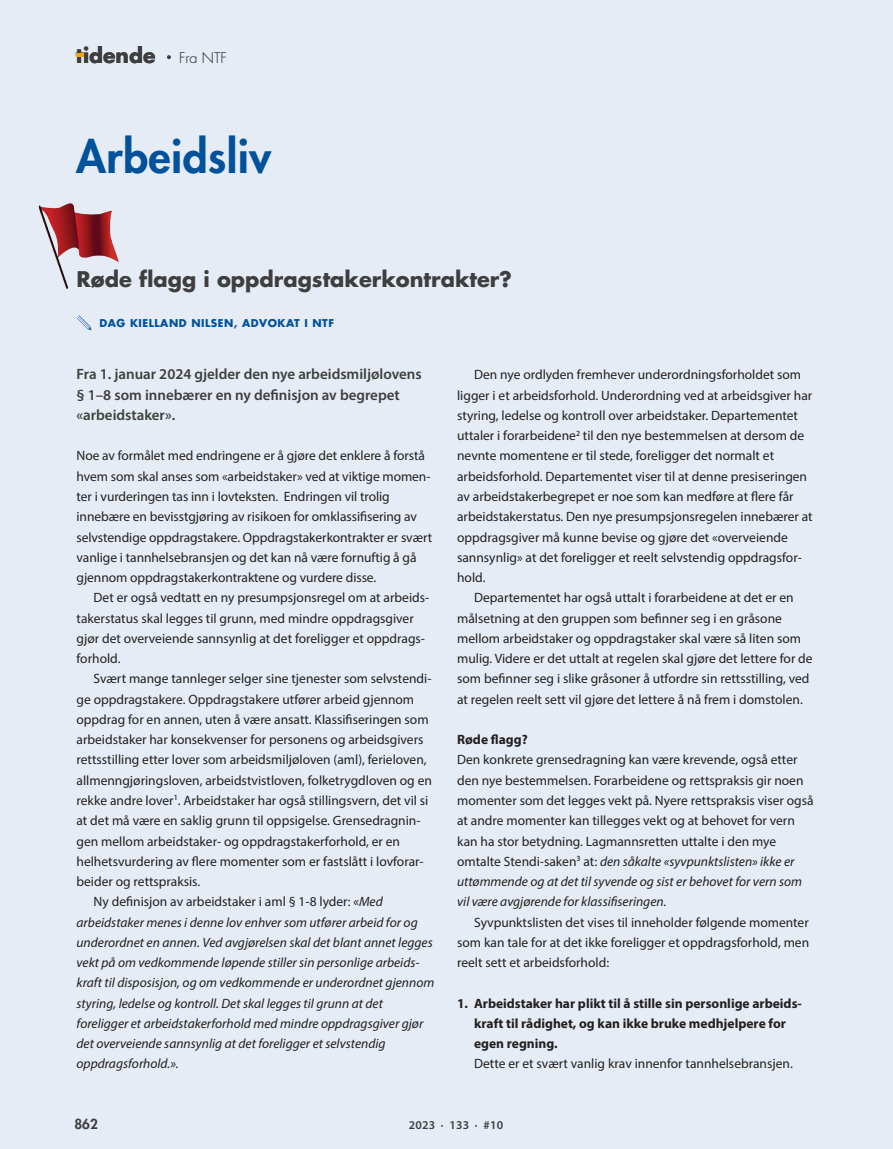
<style>
.page{position:relative;width:893px;height:1149px;background:#fff}
.page>*{position:absolute;margin:0;border:0;box-sizing:border-box;transform-origin:0 0}
.t1{font:800 44.25px "Futura Std";letter-spacing:.01em;color:#01529b}
.t2{font:700 21px "Futura Std";color:#3e3e3f}
.t3{font:700 20.4px "Futura Std";color:#3e3e3f}
.t4{font:600 15px/20.2px "Myriad Pro";color:#3e3e3f}
.t5{font:300 14.4px "Futura Std";color:#231f20}
.t6{font:13.5px/20.2px "Myriad Pro";color:#231f20}
.t7{font:italic 13.5px "Myriad Pro";color:#231f20}
.t8{font:700 13.5px/20.2px "Myriad Pro";color:#231f20}
.t9{font:800 13.5px "Futura Std";color:#3e3e3f}
.t10{font:600 12px "Myriad Pro";letter-spacing:.02em;color:#3e3e3f}
.t11{font:700 10.5px "Futura Std";letter-spacing:.05em;color:#01529b}
.s1{font-style:italic}
</style>
<div class="page">
<div style="left:0;top:0;width:893px;height:1148px;background:#e5ecf5"></div>
<svg style="left:167px;top:55px;width:4px;height:4px"></svg>
<svg style="left:76px;top:53px;width:7px;height:3px"></svg>
<svg style="left:73px;top:311px;width:22px;height:22px"></svg>
<img style="left:37px;top:191px;width:91px;height:98px">
<h3 class="t3" style="left:76px;top:42px;width:81px">tidende</h3>
<p class="t5" style="left:179px;top:49px;width:49px">Fra NTF</p>
<h1 class="t1" style="left:76px;top:128px;width:197px">Arbeidsliv</h1>
<h2 class="t2" style="left:77px;top:264px;width:437px">Røde flagg i oppdragstakerkontrakter?</h2>
<p class="t11" style="left:99px;top:316px;width:236px">DAG KIELLAND NILSEN, ADVOKAT I NTF</p>
<p class="t4" style="left:77px;top:364px;width:347px">Fra 1. januar 2024 gjelder den nye arbeidsmiljølovens § 1–8 som innebærer en ny definisjon av begrepet «arbeidstaker».</p>
<p class="t6" style="left:77px;top:445px;width:357px">Noe av formålet med endringene er å gjøre det enklere å forstå hvem som skal anses som «arbeidstaker» ved at viktige momen&shy;ter i vurderingen tas inn i lovteksten. Endringen vil trolig innebære en bevisstgjøring av risikoen for omklassifisering av selvstendige oppdragstakere. Oppdragstakerkontrakter er svært vanlige i tannhelsebransjen og det kan nå være fornuftig å gå gjennom oppdragstakerkontraktene og vurdere disse.</p>
<p class="t6" style="left:77px;top:587px;width:354px;text-indent:17px">Det er også vedtatt en ny presumpsjonsregel om at arbeids&shy;takerstatus skal legges til grunn, med mindre oppdragsgiver gjør det overveiende sannsynlig at det foreligger et oppdrags&shy;forhold.</p>
<p class="t6" style="left:94px;top:668px;width:339px">Svært mange tannleger selger sine tjenester som selvstendi-</p>
<p class="t6" style="left:77px;top:688px;width:339px">ge oppdragstakere. Oppdragstakere utfører arbeid gjennom</p>
<p class="t6" style="left:77px;top:708px;width:354px">oppdrag for en annen, uten å være ansatt. Klassifiseringen som</p>
<p class="t6" style="left:77px;top:729px;width:348px">arbeidstaker har konsekvenser for personens og arbeidsgivers</p>
<p class="t6" style="left:77px;top:749px;width:352px">rettsstilling etter lover som arbeidsmiljøloven (aml), ferieloven,</p>
<p class="t6" style="left:77px;top:769px;width:357px">allmenngjøringsloven, arbeidstvistloven, folketrygdloven og en</p>
<p class="t6" style="left:77px;top:789px;width:353px">rekke andre lover<sup>1</sup>. Arbeidstaker har også stillingsvern, det vil si</p>
<p class="t6" style="left:77px;top:810px;width:345px">at det må være en saklig grunn til oppsigelse. Grensedragnin-</p>
<p class="t6" style="left:77px;top:830px;width:325px">gen mellom arbeidstaker- og oppdragstakerforhold, er en</p>
<p class="t6" style="left:77px;top:850px;width:349px">helhetsvurdering av flere momenter som er fastslått i lovforar-</p>
<p class="t6" style="left:77px;top:870px;width:125px">beider og rettspraksis.</p>
<p class="t6" style="left:94px;top:891px;width:291px">Ny definisjon av arbeidstaker i aml § 1-8 lyder: «<span class="s1">Med</span></p>
<p class="t7" style="left:77px;top:913px;width:343px">arbeidstaker menes i denne lov enhver som utfører arbeid for og</p>
<p class="t7" style="left:77px;top:933px;width:358px">underordnet en annen. Ved avgjørelsen skal det blant annet legges</p>
<p class="t7" style="left:77px;top:953px;width:345px">vekt på om vedkommende løpende stiller sin personlige arbeids-</p>
<p class="t7" style="left:77px;top:974px;width:359px">kraft til disposisjon, og om vedkommende er underordnet gjennom</p>
<p class="t7" style="left:77px;top:994px;width:308px">styring, ledelse og kontroll. Det skal legges til grunn at det</p>
<p class="t7" style="left:77px;top:1014px;width:348px">foreligger et arbeidstakerforhold med mindre oppdragsgiver gjør</p>
<p class="t7" style="left:77px;top:1034px;width:311px">det overveiende sannsynlig at det foreligger et selvstendig</p>
<p class="t7" style="left:77px;top:1055px;width:104px">oppdragsforhold.».</p>
<p class="t6" style="left:457px;top:364px;width:357px;text-indent:17px">Den nye ordlyden fremhever underordningsforholdet som ligger i et arbeidsforhold. Underordning ved at arbeidsgiver har styring, ledelse og kontroll over arbeidstaker. Departementet uttaler i forarbeidene<sup>2</sup> til den nye bestemmelsen at dersom de nevnte momentene er til stede, foreligger det normalt et arbeidsforhold. Departementet viser til at denne presiseringen av arbeidstakerbegrepet er noe som kan medføre at flere får arbeidstakerstatus. Den nye presumpsjonsregelen innebærer at oppdragsgiver må kunne bevise og gjøre det «overveiende sannsynlig» at det foreligger et reelt selvstendig oppdragsfor&shy;hold.</p>
<p class="t6" style="left:457px;top:587px;width:357px;text-indent:17px">Departementet har også uttalt i forarbeidene at det er en målsetning at den gruppen som befinner seg i en gråsone mellom arbeidstaker og oppdragstaker skal være så liten som mulig. Videre er det uttalt at regelen skal gjøre det lettere for de som befinner seg i slike gråsoner å utfordre sin rettsstilling, ved at regelen reelt sett vil gjøre det lettere å nå frem i domstolen.</p>
<p class="t8" style="left:457px;top:728px;width:72px">Røde flagg?</p>
<p class="t6" style="left:457px;top:749px;width:358px">Den konkrete grensedragning kan være krevende, også etter den nye bestemmelsen. Forarbeidene og rettspraksis gir noen momenter som det legges vekt på. Nyere rettspraksis viser også at andre momenter kan tillegges vekt og at behovet for vern kan ha stor betydning. Lagmannsretten uttalte i den mye omtalte Stendi-saken<sup>3</sup> at: <span class="s1">den såkalte «syvpunktslisten» ikke er uttømmende og at det til syvende og sist er behovet for vern som vil være avgjørende for klassifiseringen.</span></p>
<p class="t6" style="left:457px;top:911px;width:354px;text-align:justify;text-indent:17px">Syvpunktslisten det vises til inneholder følgende momenter som kan tale for at det ikke foreligger et oppdragsforhold, men reelt sett et arbeidsforhold:</p>
<p class="t8" style="left:474px;top:992px;width:329px;text-indent:-17px">1. Arbeidstaker har plikt til å stille sin personlige arbeids&shy;kraft til rådighet, og kan ikke bruke medhjelpere for egen regning.</p>
<p class="t6" style="left:474px;top:1053px;width:320px">Dette er et svært vanlig krav innenfor tannhelsebransjen.</p>
<p class="t9" style="left:74px;top:1115px;width:25px">862</p>
<p class="t10" style="left:409px;top:1117px;width:96px">2023 · 133 · #10</p>
</div>
